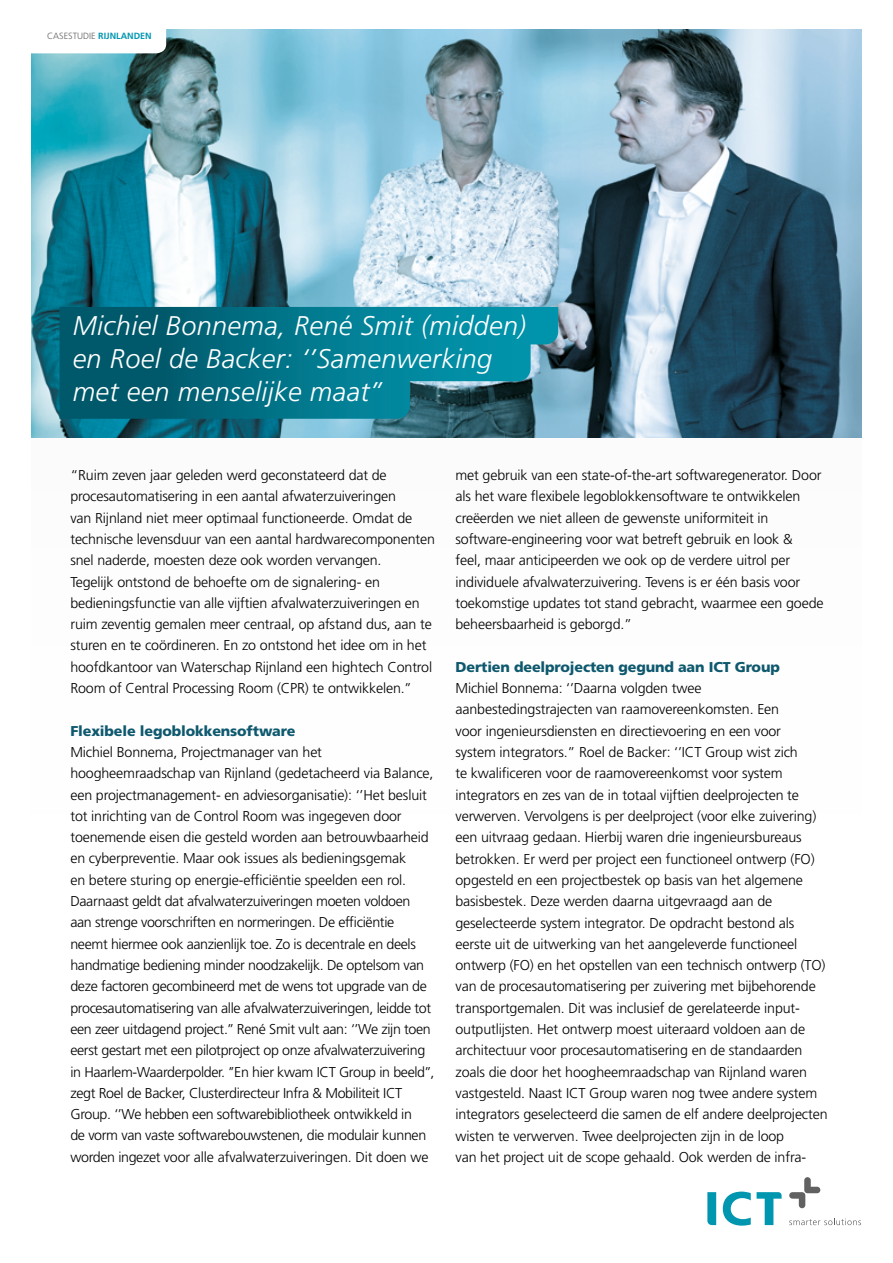
<style>
.page{position:relative;width:893px;height:1263px;background:#fff}
.page>*{position:absolute;margin:0;border:0;box-sizing:border-box;transform-origin:0 0}
.t1{font:italic 300 27px/33px "Frutiger LT Std";letter-spacing:.015em;color:#fff}
.t2{font:300 14.25px/21.3px "Frutiger LT Std";letter-spacing:-.01em;color:#000}
.t3{font:900 14.25px "Frutiger LT Std";letter-spacing:-.01em;color:#0f596e}
.t4{font:300 9px "Frutiger LT Std";color:#616160}
.s1{font-weight:700;color:#0097b1}
</style>
<div class="page">
<svg style="left:789px;top:1177px;width:31px;height:31px"></svg>
<svg style="left:723px;top:1191px;width:28px;height:34px"></svg>
<svg style="left:707px;top:1192px;width:9px;height:33px"></svg>
<svg style="left:757px;top:1192px;width:25px;height:33px"></svg>
<svg style="left:789px;top:1218px;width:72px;height:7px"></svg>
<img style="left:32px;top:29px;width:829px;height:408px">
<svg style="left:60px;top:307px;width:498px;height:112px;background:#097286"></svg>
<svg style="left:32px;top:29px;width:134px;height:24px"></svg>
<p class="t4" style="left:47px;top:31px;width:106px">CASESTUDIE <span class="s1">RIJNLANDEN</span></p>
<h1 class="t1" style="left:73px;top:309px;width:455px">Michiel Bonnema, René Smit (midden) en Roel de Backer: ‘’Samenwerking met een menselijke maat’’</h1>
<p class="t2" style="left:70px;top:465px;width:366px">“Ruim zeven jaar geleden werd geconstateerd dat de procesautomatisering in een aantal afwaterzuiveringen<br>van Rijnland niet meer optimaal functioneerde. Omdat de technische levensduur van een aantal hardwarecomponenten snel naderde, moesten deze ook worden vervangen.<br>Tegelijk ontstond de behoefte om de signalering- en bedieningsfunctie van alle vijftien afvalwaterzuiveringen en ruim zeventig gemalen meer centraal, op afstand dus, aan te sturen en te coördineren. En zo ontstond het idee om in het hoofdkantoor van Waterschap Rijnland een hightech Control Room of Central Processing Room (CPR) te ontwikkelen.’’</p>
<p class="t3" style="left:70px;top:722px;width:227px">Flexibele legoblokkensoftware</p>
<p class="t2" style="left:70px;top:742px;width:366px">Michiel Bonnema, Projectmanager van het hoogheemraadschap van Rijnland (gedetacheerd via Balance, een projectmanagement- en adviesorganisatie): ‘’Het besluit tot inrichting van de Control Room was ingegeven door toenemende eisen die gesteld worden aan betrouwbaarheid en cyberpreventie. Maar ook issues als bedieningsgemak<br>en betere sturing op energie-efficiëntie speelden een rol.<br>Daarnaast geldt dat afvalwaterzuiveringen moeten voldoen aan strenge voorschriften en normeringen. De efficiëntie neemt hiermee ook aanzienlijk toe. Zo is decentrale en deels handmatige bediening minder noodzakelijk. De optelsom van deze factoren gecombineerd met de wens tot upgrade van de procesautomatisering van alle afvalwaterzuiveringen, leidde tot een zeer uitdagend project.’’ René Smit vult aan: ‘’We zijn toen eerst gestart met een pilotproject op onze afvalwaterzuivering in Haarlem-Waarderpolder. ’’En hier kwam ICT Group in beeld’’, zegt Roel de Backer, Clusterdirecteur Infra &amp; Mobiliteit ICT Group. ‘’We hebben een softwarebibliotheek ontwikkeld in<br>de vorm van vaste softwarebouwstenen, die modulair kunnen worden ingezet voor alle afvalwaterzuiveringen. Dit doen we</p>
<p class="t2" style="left:455px;top:465px;width:370px">met gebruik van een state-of-the-art softwaregenerator. Door als het ware flexibele legoblokkensoftware te ontwikkelen creëerden we niet alleen de gewenste uniformiteit in software-engineering voor wat betreft gebruik en look &amp;<br>feel, maar anticipeerden we ook op de verdere uitrol per individuele afvalwaterzuivering. Tevens is er één basis voor toekomstige updates tot stand gebracht, waarmee een goede beheersbaarheid is geborgd.”</p>
<p class="t3" style="left:455px;top:658px;width:326px">Dertien deelprojecten gegund aan ICT Group</p>
<p class="t2" style="left:455px;top:678px;width:374px">Michiel Bonnema: ‘’Daarna volgden twee aanbestedingstrajecten van raamovereenkomsten. Een<br>voor ingenieursdiensten en directievoering en een voor<br>system integrators.” Roel de Backer: ‘’ICT Group wist zich<br>te kwalificeren voor de raamovereenkomst voor system integrators en zes van de in totaal vijftien deelprojecten te verwerven. Vervolgens is per deelproject (voor elke zuivering) een uitvraag gedaan. Hierbij waren drie ingenieursbureaus betrokken. Er werd per project een functioneel ontwerp (FO) opgesteld en een projectbestek op basis van het algemene basisbestek. Deze werden daarna uitgevraagd aan de geselecteerde system integrator. De opdracht bestond als eerste uit de uitwerking van het aangeleverde functioneel ontwerp (FO) en het opstellen van een technisch ontwerp (TO) van de procesautomatisering per zuivering met bijbehorende transportgemalen. Dit was inclusief de gerelateerde input&shy;outputlijsten. Het ontwerp moest uiteraard voldoen aan de architectuur voor procesautomatisering en de standaarden zoals die door het hoogheemraadschap van Rijnland waren vastgesteld. Naast ICT Group waren nog twee andere system integrators geselecteerd die samen de elf andere deelprojecten wisten te verwerven. Twee deelprojecten zijn in de loop<br>van het project uit de scope gehaald. Ook werden de infra-</p>
</div>
